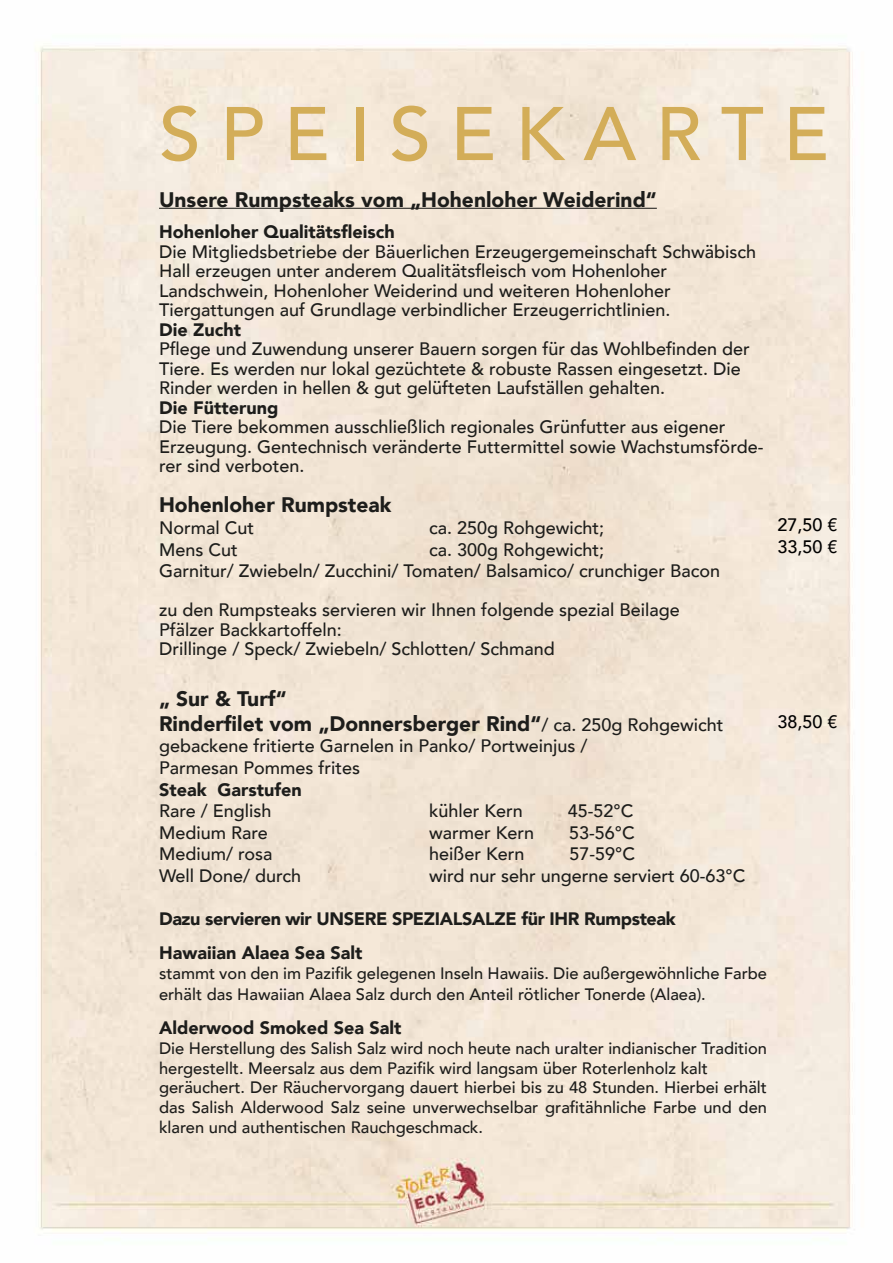
<style>
.page{position:relative;width:893px;height:1263px;background:#fff}
.page>*{position:absolute;margin:0;border:0;box-sizing:border-box;transform-origin:0 0}
.t1{font:500 75px "Avenir";color:#d3ad58}
.t2{font:900 21px/25.2px "Avenir";color:#1d1d1b}
.t3{font:500 18px/19.5px "Avenir";color:#1d1d1b}
.t4{font:900 18px "Avenir";color:#1d1d1b}
.t5{font:900 18px/33.6px "Avenir";letter-spacing:-.02em;color:#1d1d1b}
.t6{font:500 18px/21.6px "Avenir";color:#000}
.t7{font:500 16.5px/19.8px "Avenir";color:#1d1d1b}
.s1{font-weight:500;font-size:18px}
</style>
<div class="page">
<img style="left:35px;top:45px;width:818px;height:1186px">
<hr style="left:159px;top:208px;width:498px;height:1px;background:#1d1d1b">
<h1 class="t1" style="left:159px;top:69px;width:671px">S P E I S E K A R T E</h1>
<p class="t2" style="left:159px;top:186px;width:499px">Unsere Rumpsteaks vom „Hohenloher Weiderind“</p>
<p class="t4" style="left:159px;top:216px;width:237px">Hohenloher Qualitätsfleisch</p>
<p class="t3" style="left:159px;top:241px;width:599px">Die Mitgliedsbetriebe der Bäuerlichen Erzeugergemeinschaft Schwäbisch Hall erzeugen unter anderem Qualitätsfleisch vom Hohenloher Landschwein, Hohenloher Weiderind und weiteren Hohenloher Tiergattungen auf Grundlage verbindlicher Erzeugerrichtlinien.</p>
<p class="t4" style="left:159px;top:314px;width:84px">Die Zucht</p>
<p class="t3" style="left:159px;top:338px;width:592px">Pflege und Zuwendung unserer Bauern sorgen für das Wohlbefinden der<br>Tiere. Es werden nur lokal gezüchtete &amp; robuste Rassen eingesetzt. Die<br>Rinder werden in hellen &amp; gut gelüfteten Laufställen gehalten.</p>
<p class="t4" style="left:159px;top:392px;width:121px">Die Fütterung</p>
<p class="t3" style="left:159px;top:416px;width:606px">Die Tiere bekommen ausschließlich regionales Grünfutter aus eigener<br>Erzeugung. Gentechnisch veränderte Futtermittel sowie Wachstumsförde&shy;rer sind verboten.</p>
<p class="t2" style="left:159px;top:492px;width:234px">Hohenloher Rumpsteak</p>
<p class="t3" style="left:159px;top:517px;width:97px">Normal Cut</p>
<p class="t3" style="left:429px;top:517px;width:177px">ca. 250g Rohgewicht;</p>
<p class="t3" style="left:159px;top:539px;width:80px">Mens Cut</p>
<p class="t3" style="left:159px;top:538px;width:563px;line-height:21.6px;text-indent:270px">ca. 300g Rohgewicht;<br>Garnitur/ Zwiebeln/ Zucchini/ Tomaten/ Balsamico/ crunchiger Bacon</p>
<p class="t3" style="left:159px;top:599px;width:522px">zu den Rumpsteaks servieren wir Ihnen folgende spezial Beilage<br>Pfälzer Backkartoffeln:<br>Drillinge / Speck/ Zwiebeln/ Schlotten/ Schmand</p>
<p class="t2" style="left:159px;top:685px;width:566px">„ Sur &amp; Turf“<br>Rinderfilet vom „Donnersberger Rind“<span class="s1">/ ca. 250g Rohgewicht</span></p>
<p class="t3" style="left:159px;top:734px;width:430px;line-height:21.6px">gebackene fritierte Garnelen in Panko/ Portweinjus /<br>Parmesan Pommes frites</p>
<p class="t4" style="left:159px;top:774px;width:144px">Steak Garstufen</p>
<p class="t3" style="left:159px;top:800px;width:114px">Rare / English</p>
<p class="t3" style="left:429px;top:800px;width:95px">kühler Kern</p>
<p class="t3" style="left:568px;top:800px;width:67px">45-52°C</p>
<p class="t3" style="left:159px;top:822px;width:110px">Medium Rare</p>
<p class="t3" style="left:429px;top:822px;width:107px">warmer Kern</p>
<p class="t3" style="left:569px;top:822px;width:67px">53-56°C</p>
<p class="t3" style="left:159px;top:843px;width:115px">Medium/ rosa</p>
<p class="t3" style="left:429px;top:843px;width:97px">heißer Kern</p>
<p class="t3" style="left:569px;top:843px;width:67px">57-59°C</p>
<p class="t3" style="left:159px;top:865px;width:144px">Well Done/ durch</p>
<p class="t3" style="left:429px;top:865px;width:318px">wird nur sehr ungerne serviert 60-63°C</p>
<p class="t5" style="left:159px;top:902px;width:518px">Dazu servieren wir UNSERE SPEZIALSALZE für IHR Rumpsteak<br>Hawaiian Alaea Sea Salt</p>
<p class="t7" style="left:159px;top:961px;width:609px;line-height:21.6px">stammt von den im Pazifik gelegenen Inseln Hawaiis. Die außergewöhnliche Farbe erhält das Hawaiian Alaea Salz durch den Anteil rötlicher Tonerde (Alaea).</p>
<p class="t4" style="left:159px;top:1012px;width:244px">Alderwood Smoked Sea Salt</p>
<p class="t7" style="left:159px;top:1037px;width:609px">Die Herstellung des Salish Salz wird noch heute nach uralter indianischer Tradition hergestellt. Meersalz aus dem Pazifik wird langsam über Roterlenholz kalt geräuchert. Der Räuchervorgang dauert hierbei bis zu 48 Stunden. Hierbei erhält das Salish Alderwood Salz seine unverwechselbar grafitähnliche Farbe und den klaren und authentischen Rauchgeschmack.</p>
<p class="t6" style="left:777px;top:513px;width:62px">27,50 €<br>33,50 €</p>
<p class="t6" style="left:777px;top:709px;width:62px">38,50 €</p>
</div>
